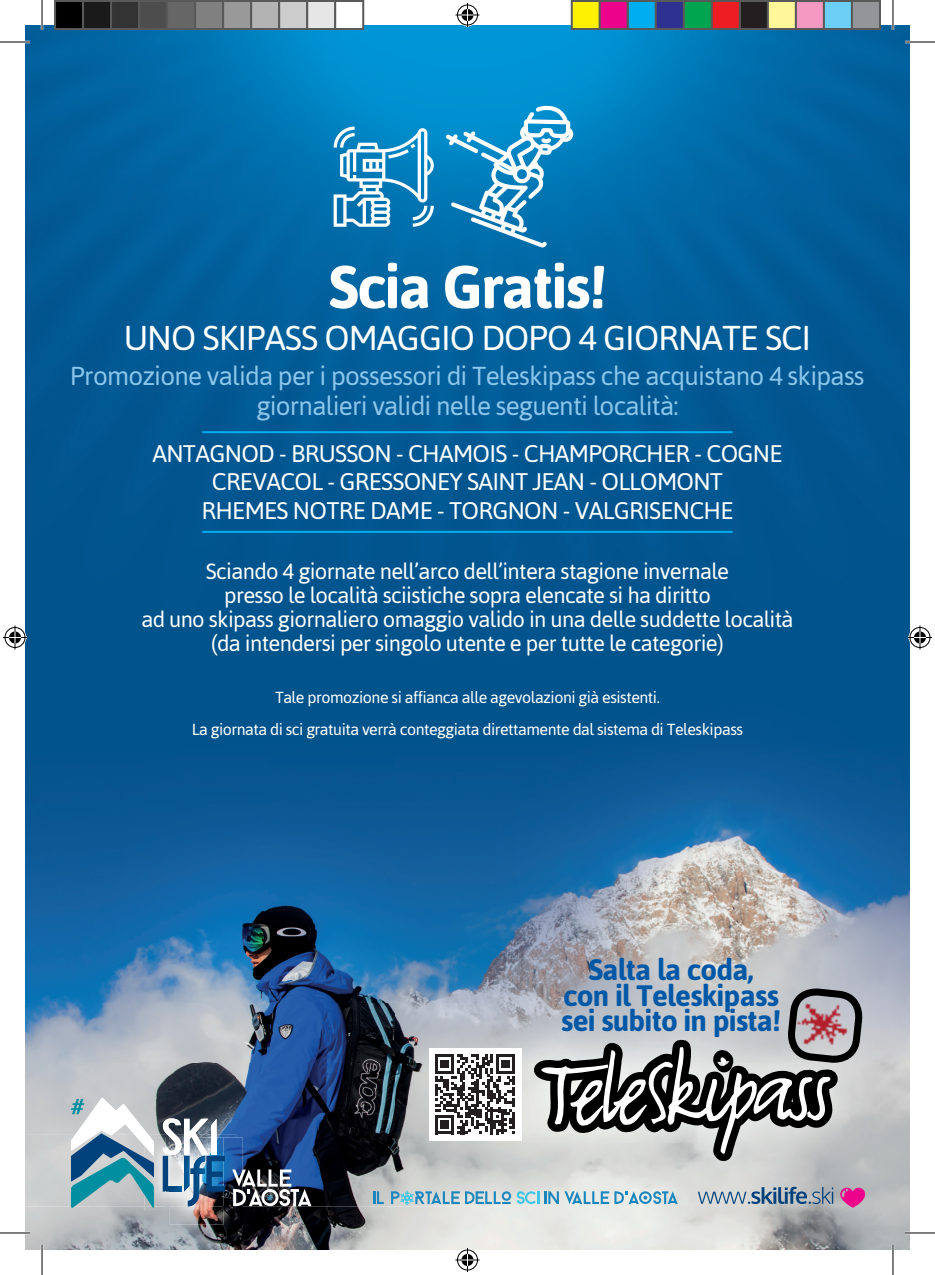
<style>
.page{position:relative;width:935px;height:1275px;background:#fff}
.page>*{position:absolute;margin:0;border:0;box-sizing:border-box;transform-origin:0 0}
.t1{font:700 60.4px "Asap";letter-spacing:-.03em;color:#fff}
.t2{font:34.4px "Asap";letter-spacing:-.03em;color:#fff}
.t3{font:700 29.6px/25.2px "Asap";letter-spacing:-.025em;color:#0158a6;text-align:center}
.t4{font:26px/30px "Asap";letter-spacing:-.03em;color:#8cc6ec;text-align:center}
.t5{font:24px/28.8px "Asap";letter-spacing:-.03em;color:#fff;text-align:center}
.t6{font:22px/24px "Asap";letter-spacing:-.03em;color:#fff;text-align:center}
.t7{font:16px/32px "Asap";letter-spacing:-.03em;color:#fff;text-align:center}
</style>
<div class="page">
<img style="left:25px;top:1142px;width:884px;height:108px">
<div style="left:25px;top:754px;width:246px;height:14px;background:#05548e"></div>
<div style="left:271px;top:754px;width:124px;height:14px;background:#03548e"></div>
<img style="left:395px;top:754px;width:257px;height:62px">
<img style="left:652px;top:754px;width:257px;height:124px">
<img style="left:518px;top:816px;width:134px;height:182px">
<img style="left:652px;top:878px;width:129px;height:106px">
<img style="left:781px;top:878px;width:128px;height:123px">
<img style="left:25px;top:1004px;width:370px;height:130px">
<img style="left:25px;top:1134px;width:423px;height:72px">
<img style="left:448px;top:1142px;width:70px;height:64px">
<img style="left:25px;top:768px;width:493px;height:236px">
<img style="left:395px;top:1004px;width:97px;height:138px">
<img style="left:25px;top:25px;width:884px;height:635px">
<div style="left:25px;top:660px;width:408px;height:94px;background:#01538c"></div>
<div style="left:433px;top:660px;width:476px;height:40px;background:#01538c"></div>
<div style="left:395px;top:700px;width:514px;height:54px;background:#01538c"></div>
<img style="left:492px;top:998px;width:387px;height:204px">
<svg style="left:532px;top:984px;width:334px;height:183px;background:#9f9fa1"></svg>
<hr style="left:202px;top:431px;width:530px;height:2px;background:#00aeef">
<hr style="left:202px;top:531px;width:530px;height:2px;background:#00aeef">
<svg style="left:333px;top:127px;width:101px;height:100px"></svg>
<svg style="left:445px;top:106px;width:128px;height:141px"></svg>
<img style="left:144px;top:1206px;width:19px;height:4px">
<img style="left:154px;top:1138px;width:9px;height:68px">
<img style="left:170px;top:1210px;width:53px;height:14px">
<img style="left:225px;top:1206px;width:18px;height:4px">
<img style="left:225px;top:1137px;width:18px;height:69px">
<img style="left:163px;top:1118px;width:62px;height:92px">
<svg style="left:71px;top:1097px;width:83px;height:111px"></svg>
<svg style="left:232px;top:1169px;width:79px;height:37px"></svg>
<svg style="left:697px;top:1186px;width:136px;height:18px;background:#92a5b5"></svg>
<svg style="left:840px;top:1187px;width:25px;height:20px"></svg>
<svg style="left:373px;top:1191px;width:11px;height:13px"></svg>
<svg style="left:391px;top:1190px;width:286px;height:15px;background:#9dc5d5"></svg>
<div style="left:428px;top:1048px;width:93px;height:92px;background:#fff"></div>
<svg style="left:435px;top:1054px;width:80px;height:80px"></svg>
<hr style="left:0;top:41px;width:30px;height:2px;background:#fff">
<hr style="left:904px;top:41px;width:30px;height:2px;background:#fff">
<hr style="left:0;top:1231px;width:30px;height:3px;background:#fff">
<hr style="left:904px;top:1231px;width:30px;height:3px;background:#fff">
<hr style="left:41px;top:0;width:2px;height:30px;background:#fff">
<hr style="left:41px;top:1245px;width:2px;height:30px;background:#fff">
<hr style="left:891px;top:0;width:3px;height:30px;background:#fff">
<hr style="left:891px;top:1245px;width:3px;height:30px;background:#fff">
<hr style="left:0;top:42px;width:30px;height:1px;background:#000">
<hr style="left:904px;top:42px;width:30px;height:1px;background:#000">
<hr style="left:0;top:1232px;width:30px;height:1px;background:#000">
<hr style="left:904px;top:1232px;width:30px;height:1px;background:#000">
<hr style="left:42px;top:0;width:1px;height:30px;background:#000">
<hr style="left:42px;top:1245px;width:1px;height:30px;background:#000">
<hr style="left:892px;top:0;width:1px;height:30px;background:#000">
<hr style="left:892px;top:1245px;width:1px;height:30px;background:#000">
<svg style="left:455px;top:3px;width:24px;height:24px"></svg>
<svg style="left:455px;top:1248px;width:24px;height:24px"></svg>
<svg style="left:3px;top:625px;width:24px;height:24px"></svg>
<svg style="left:907px;top:625px;width:24px;height:24px"></svg>
<div style="left:55px;top:1px;width:28px;height:28px;background:#000"></div>
<div style="left:54px;top:0;width:30px;height:30px;border:2px solid #595959"></div>
<div style="left:83px;top:1px;width:28px;height:28px;background:#1a1a1a"></div>
<div style="left:82px;top:0;width:30px;height:30px;border:2px solid #595959"></div>
<div style="left:111px;top:1px;width:28px;height:28px;background:#333"></div>
<div style="left:110px;top:0;width:30px;height:30px;border:2px solid #595959"></div>
<div style="left:139px;top:1px;width:28px;height:28px;background:#4d4d4d"></div>
<div style="left:138px;top:0;width:30px;height:30px;border:2px solid #595959"></div>
<div style="left:167px;top:1px;width:28px;height:28px;background:#666"></div>
<div style="left:166px;top:0;width:30px;height:30px;border:2px solid #595959"></div>
<div style="left:195px;top:1px;width:28px;height:28px;background:#808080"></div>
<div style="left:194px;top:0;width:30px;height:30px;border:2px solid #595959"></div>
<div style="left:223px;top:1px;width:28px;height:28px;background:#999"></div>
<div style="left:222px;top:0;width:30px;height:30px;border:2px solid #595959"></div>
<div style="left:251px;top:1px;width:28px;height:28px;background:#b3b3b3"></div>
<div style="left:250px;top:0;width:30px;height:30px;border:2px solid #595959"></div>
<div style="left:279px;top:1px;width:28px;height:28px;background:#ccc"></div>
<div style="left:278px;top:0;width:30px;height:30px;border:2px solid #595959"></div>
<div style="left:307px;top:1px;width:28px;height:28px;background:#e6e6e6"></div>
<div style="left:306px;top:0;width:30px;height:30px;border:2px solid #595959"></div>
<div style="left:335px;top:1px;width:28px;height:28px;background:#fff"></div>
<div style="left:334px;top:0;width:30px;height:30px;border:2px solid #595959"></div>
<div style="left:571px;top:1px;width:28px;height:28px;background:#fff101"></div>
<div style="left:570px;top:0;width:30px;height:30px;border:2px solid #595959"></div>
<div style="left:599px;top:1px;width:28px;height:28px;background:#ed028c"></div>
<div style="left:598px;top:0;width:30px;height:30px;border:2px solid #595959"></div>
<div style="left:627px;top:1px;width:28px;height:28px;background:#00aeef"></div>
<div style="left:626px;top:0;width:30px;height:30px;border:2px solid #595959"></div>
<div style="left:655px;top:1px;width:28px;height:28px;background:#2e3092"></div>
<div style="left:654px;top:0;width:30px;height:30px;border:2px solid #595959"></div>
<div style="left:683px;top:1px;width:28px;height:28px;background:#00a54f"></div>
<div style="left:682px;top:0;width:30px;height:30px;border:2px solid #595959"></div>
<div style="left:711px;top:1px;width:28px;height:28px;background:#ee1d23"></div>
<div style="left:710px;top:0;width:30px;height:30px;border:2px solid #595959"></div>
<div style="left:739px;top:1px;width:28px;height:28px;background:#231f20"></div>
<div style="left:738px;top:0;width:30px;height:30px;border:2px solid #595959"></div>
<div style="left:767px;top:1px;width:28px;height:28px;background:#fff79a"></div>
<div style="left:766px;top:0;width:30px;height:30px;border:2px solid #595959"></div>
<div style="left:795px;top:1px;width:28px;height:28px;background:#f499c2"></div>
<div style="left:794px;top:0;width:30px;height:30px;border:2px solid #595959"></div>
<div style="left:823px;top:1px;width:28px;height:28px;background:#6bcff6"></div>
<div style="left:822px;top:0;width:30px;height:30px;border:2px solid #595959"></div>
<div style="left:851px;top:1px;width:28px;height:28px;background:#939598"></div>
<div style="left:850px;top:0;width:30px;height:30px;border:2px solid #595959"></div>
<h1 class="t1" style="left:328px;top:252px;width:279px">Scia Gratis!</h1>
<h2 class="t2" style="left:124px;top:317px;width:689px">UNO SKIPASS OMAGGIO DOPO 4 GIORNATE SCI</h2>
<p class="t4" style="left:70px;top:360px;width:795px">Promozione valida per i possessori di Teleskipass che acquistano 4 skipass giornalieri validi nelle seguenti località:</p>
<p class="t5" style="left:152px;top:438px;width:631px">ANTAGNOD - BRUSSON - CHAMOIS - CHAMPORCHER - COGNE<br>CREVACOL - GRESSONEY SAINT JEAN - OLLOMONT<br>RHEMES NOTRE DAME - TORGNON - VALGRISENCHE</p>
<p class="t6" style="left:141px;top:559px;width:653px">Sciando 4 giornate nell’arco dell’intera stagione invernale<br>presso le località sciistiche sopra elencate si ha diritto<br>ad uno skipass giornaliero omaggio valido in una delle suddette località (da intendersi per singolo utente e per tutte le categorie)</p>
<p class="t7" style="left:192px;top:681px;width:552px">Tale promozione si affianca alle agevolazioni già esistenti.<br>La giornata di sci gratuita verrà conteggiata direttamente dal sistema di Teleskipass</p>
<h3 class="t3" style="left:561px;top:957px;width:221px">Salta la coda,<br>con il Teleskipass sei subito in pista!</h3>
</div>
